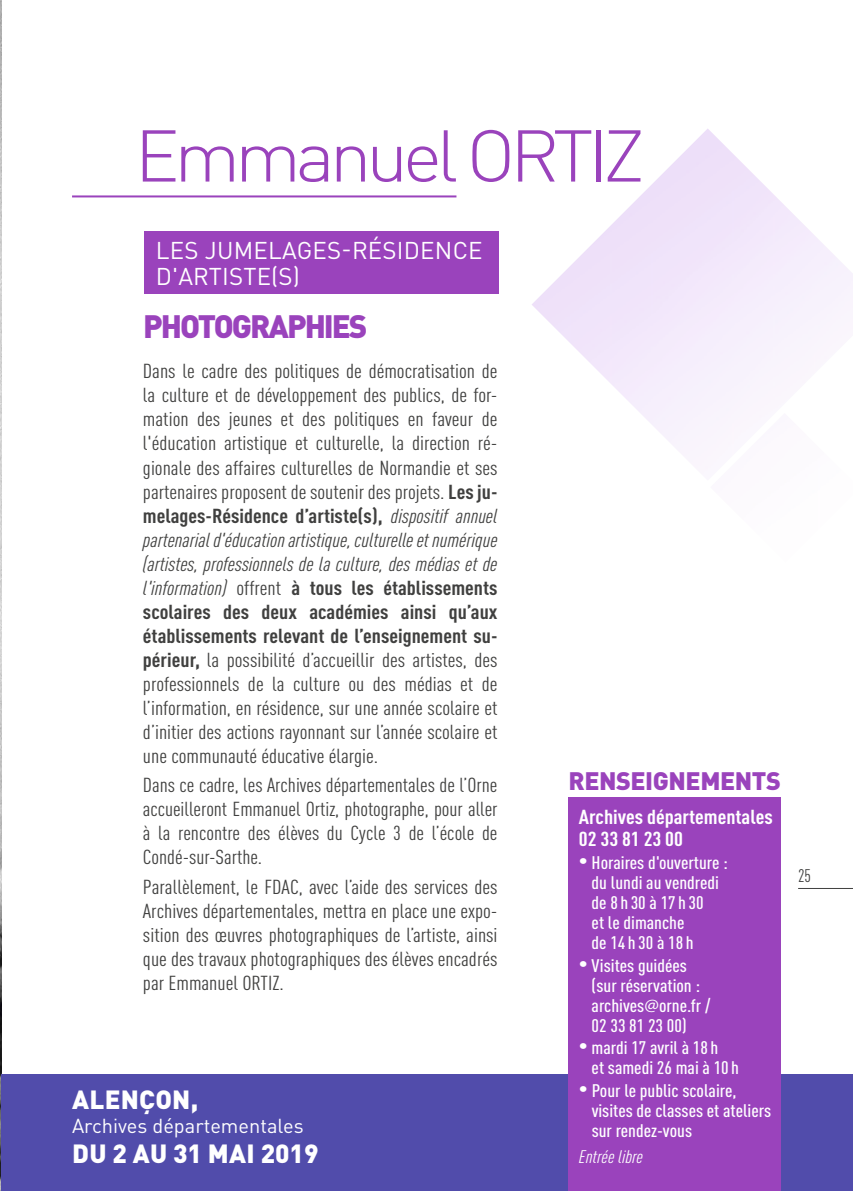
<style>
.page{position:relative;width:853px;height:1191px;background:#fff}
.page>*{position:absolute;margin:0;border:0;box-sizing:border-box;transform-origin:0 0}
.t1{font:300 72px "DIN Pro";letter-spacing:-.075em;color:#9a43bc;scale:1.05 1}
.t2{font:900 32px "DIN Pro";letter-spacing:-.065em;color:#9a43bc}
.t3{font:900 26px "DIN Pro";letter-spacing:.01em;color:#fff}
.t4{font:900 25px "DIN Pro";letter-spacing:-.02em;color:#9a43bc}
.t5{font:24px/26px "DIN Pro";letter-spacing:.01em;color:#fff}
.t6{font:condensed 20px/24px "DIN Pro";color:#40403f;text-align:justify;scale:1.1 1}
.t7{font:condensed 20px/24px "DIN Pro";color:#40403f;text-align:justify;scale:1.08 1}
.t8{font:700 condensed 20px/22px "DIN Pro";color:#fff;scale:1.1 1}
.t9{font:20px "DIN Pro";color:#fff}
.t10{font:500 condensed 18px/20px "DIN Pro";color:#fff;scale:1.1 1}
.t11{font:italic condensed 18px "DIN Pro";color:#fff;scale:1.1 1}
.t12{font:condensed 18px "DIN Pro";color:#40403f}
.s1{font-weight:700}
.s2{font-style:italic}
.s3{font-family:"Myriad";font-weight:400;font-stretch:normal}
</style>
<div class="page">
<img style="left:0;top:0;width:1px;height:1191px">
<div style="left:1px;top:1074px;width:851px;height:117px;background:#514cab"></div>
<div style="left:568px;top:797px;width:213px;height:394px;background:#9a43bc"></div>
<div style="left:144px;top:231px;width:355px;height:63px;background:#9a43bc"></div>
<hr style="left:72px;top:195px;width:384px;height:2px;background:#9a43bc">
<hr style="left:798px;top:888px;width:54px;height:1px;background:#40403f">
<h1 class="t1" style="left:134px;top:130px;width:488px">Emmanuel ORTIZ</h1>
<p class="t5" style="left:156px;top:241px;width:328px">LES JUMELAGES-RÉSIDENCE<br>D'ARTISTE(S)</p>
<h2 class="t2" style="left:143px;top:308px;width:226px">PHOTOGRAPHIES</h2>
<p class="t6" style="left:143px;top:362px;width:324px">Dans le cadre des politiques de démocratisation de la culture et de développement des publics, de for&shy;mation des jeunes et des politiques en faveur de l'éducation artistique et culturelle, la direction ré&shy;gionale des affaires culturelles de Normandie et ses partenaires proposent de soutenir des projets. <span class="s1">Les ju&shy;melages-Résidence d’artiste(s),</span> <span class="s2">dispositif annuel partenarial d'éducation artistique, culturelle et numérique (artistes, professionnels de la culture, des médias et de l'information)</span> offrent <span class="s1">à tous les établissements scolaires des deux académies ainsi qu’aux établissements relevant de l’enseignement su&shy;périeur,</span> la possibilité d’accueillir des artistes, des professionnels de la culture ou des médias et de l’information, en résidence, sur une année scolaire et d’initier des actions rayonnant sur l’année scolaire et une communauté éducative élargie.</p>
<p class="t7" style="left:143px;top:775px;width:330px">Dans ce cadre, les Archives départementales de l’Orne accueilleront Emmanuel Ortiz, photographe, pour aller à la rencontre des élèves du Cycle 3 de l’école de Condé-sur-Sarthe.</p>
<p class="t6" style="left:143px;top:877px;width:324px">Parallèlement, le FDAC, avec l’aide des services des Archives départementales, mettra en place une expo&shy;sition des œuvres photographiques de l’artiste, ainsi que des travaux photographiques des élèves encadrés par Emmanuel ORTIZ.</p>
<h3 class="t3" style="left:72px;top:1084px;width:127px">ALENÇON,</h3>
<p class="t9" style="left:72px;top:1118px;width:233px">Archives départementales</p>
<h3 class="t3" style="left:72px;top:1138px;width:248px">DU 2 AU 31 MAI 2019</h3>
<p class="t4" style="left:568px;top:767px;width:214px">RENSEIGNEMENTS</p>
<p class="t8" style="left:579px;top:808px;width:178px">Archives départementales<br>02 33 81 23 00</p>
<p class="t10" style="left:591px;top:854px;width:125px;text-indent:-13px">• Horaires d'ouverture : du lundi au vendredi de 8 h 30 à 17 h 30<br>et le dimanche<br>de 14 h 30 à 18 h</p>
<p class="t10" style="left:591px;top:957px;width:109px;text-indent:-13px">• Visites guidées (sur réservation : archives<span class="s3">@</span>orne.fr /<br>02 33 81 23 00)</p>
<p class="t10" style="left:591px;top:1040px;width:135px;text-indent:-13px">• mardi 17 avril à 18 h<br>et samedi 26 mai à 10 h</p>
<p class="t10" style="left:591px;top:1083px;width:165px;text-indent:-13px">• Pour le public scolaire, visites de classes et ateliers sur rendez-vous</p>
<p class="t11" style="left:579px;top:1150px;width:60px">Entrée libre</p>
<p class="t12" style="left:798px;top:869px;width:14px">25</p>
</div>
